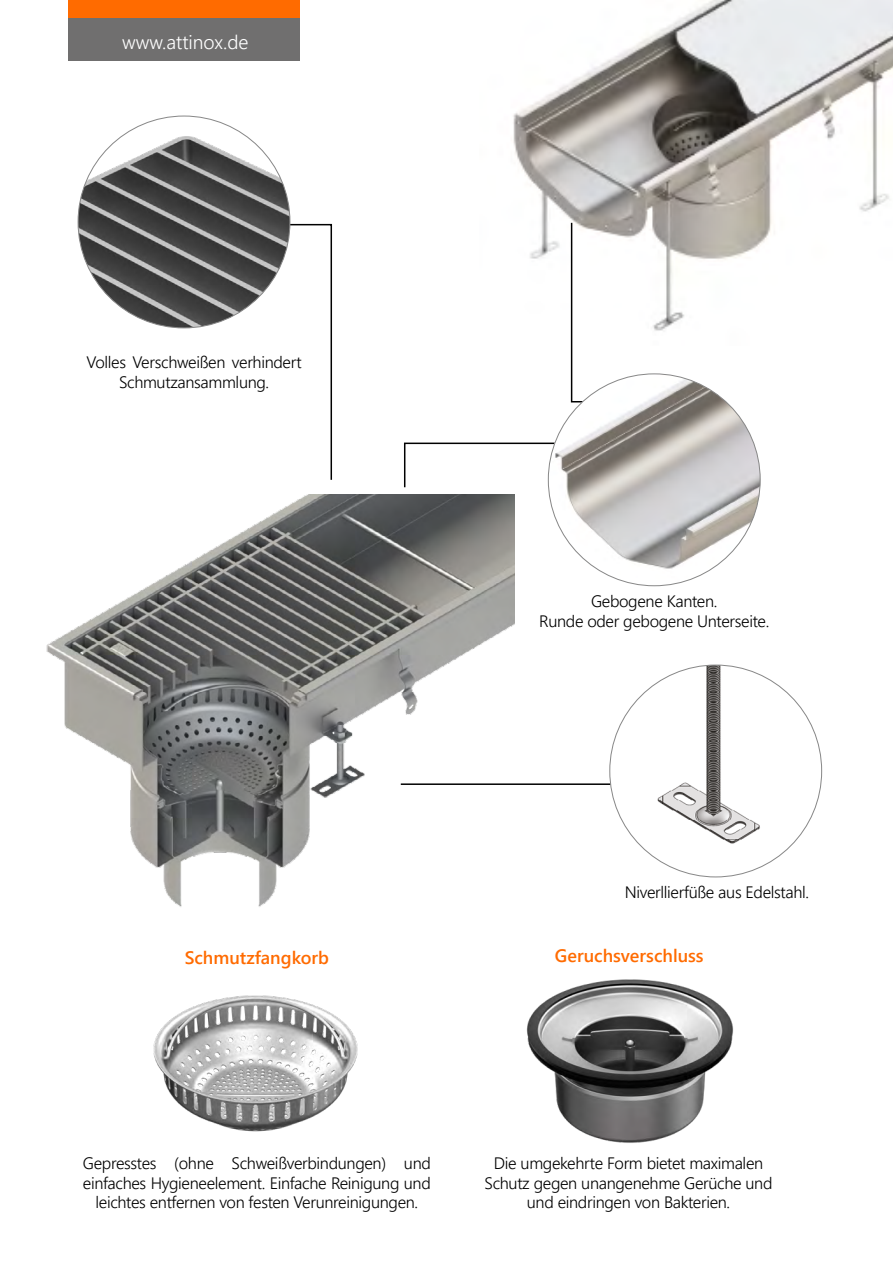
<style>
.page{position:relative;width:893px;height:1263px;background:#fff}
.page>*{position:absolute;margin:0;border:0;box-sizing:border-box;transform-origin:0 0}
.t1{font:300 19.5px "Segoe UI";color:#fff}
.t2{font:600 18px "Segoe UI";color:#ff6b00}
.t3{font:300 16.5px/19.8px "Segoe UI";letter-spacing:-.02em;color:#000;text-align:center}
</style>
<div class="page">
<img style="left:513px;top:0;width:380px;height:331px">
<svg style="left:570px;top:221px;width:47px;height:153px"></svg>
<hr style="left:401px;top:783px;width:221px;height:2px;background:#000">
<svg style="left:404px;top:442px;width:144px;height:46px"></svg>
<svg style="left:290px;top:223px;width:42px;height:257px"></svg>
<img style="left:526px;top:979px;width:208px;height:164px">
<img style="left:153px;top:995px;width:205px;height:137px">
<img style="left:548px;top:374px;width:212px;height:207px">
<img style="left:610px;top:665px;width:212px;height:212px;border-radius:106px">
<img style="left:78px;top:122px;width:212px;height:206px">
<img style="left:46px;top:494px;width:468px;height:413px">
<div style="left:68px;top:0;width:232px;height:60px;background:#706f6f"></div>
<div style="left:68px;top:0;width:232px;height:17px;background:#ff6b00"></div>
<p class="t1" style="left:122px;top:23px;width:128px">www.attinox.de</p>
<p class="t3" style="left:87px;top:350px;width:217px">Volles Verschweißen verhindert<br>Schmutzansammlung.</p>
<p class="t3" style="left:539px;top:590px;width:232px">Gebogene Kanten.<br>Runde oder gebogene Unterseite.</p>
<p class="t3" style="left:625px;top:880px;width:186px">Niverllierfüße aus Edelstahl.</p>
<p class="t2" style="left:185px;top:940px;width:146px">Schmutzfangkorb</p>
<p class="t2" style="left:555px;top:939px;width:150px">Geruchsverschluss</p>
<p class="t3" style="left:83px;top:1151px;width:350px">Gepresstes (ohne Schweißverbindungen) und einfaches Hygieneelement. Einfache Reinigung und leichtes entfernen von festen Verunreinigungen.</p>
<p class="t3" style="left:485px;top:1151px;width:289px">Die umgekehrte Form bietet maximalen<br>Schutz gegen unangenehme Gerüche und und eindringen von Bakterien.</p>
</div>
